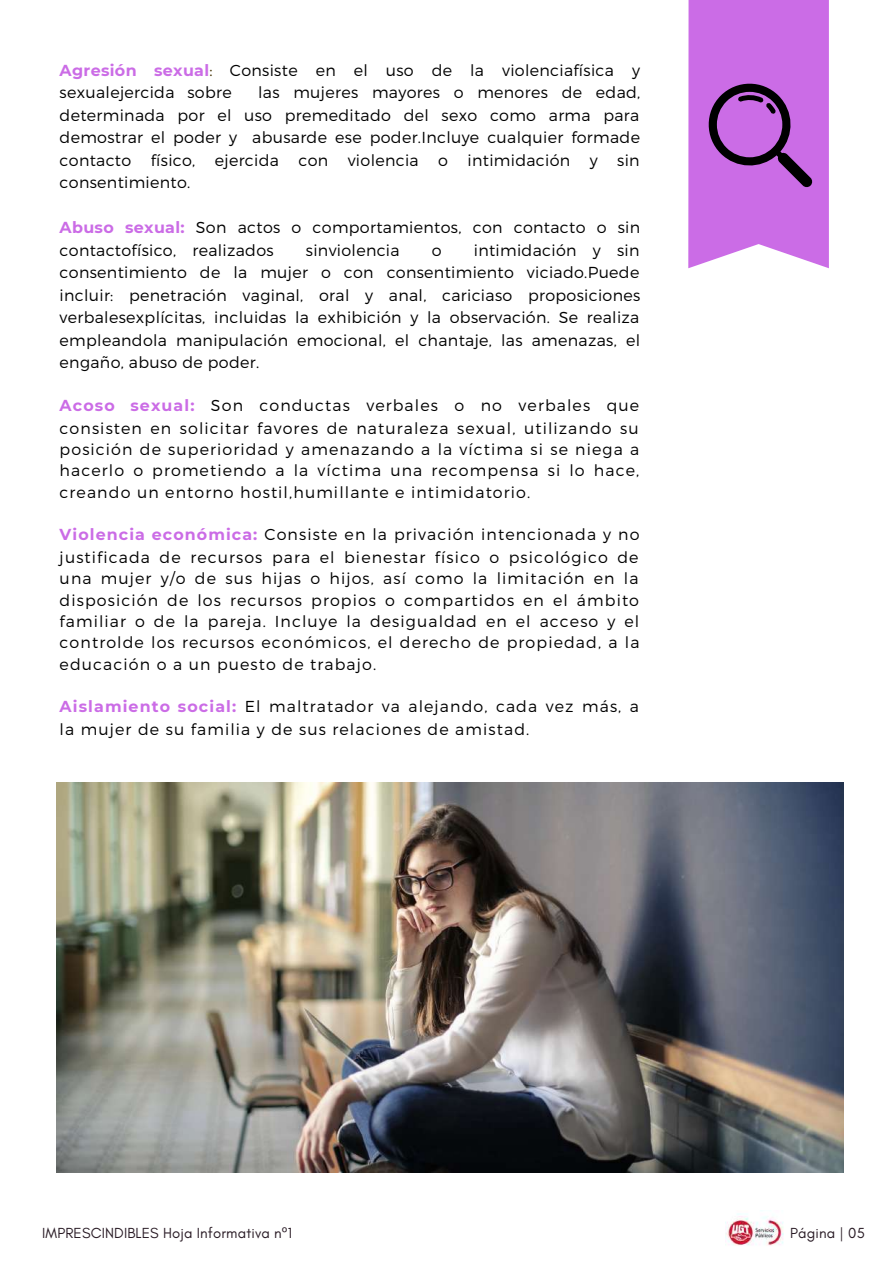
<style>
.page{position:relative;width:893px;height:1264px;background:#fff}
.page>*{position:absolute;margin:0;border:0;box-sizing:border-box;transform-origin:0 0}
.t1{font:300 15.9px/22.5px "Montserrat";letter-spacing:.02em;color:#000;text-align:justify}
.t2{font:300 15.9px/22.5px "Montserrat";letter-spacing:.07em;color:#000}
.t3{font:14.85px "Glacial Indifference";letter-spacing:.01em;color:#291b25}
.s1{font-weight:700;color:#cb6ce6}
.s2{color:#423000}
.s3{font-family:"Noto Sans"}
</style>
<div class="page">
<svg style="left:688px;top:0;width:140px;height:268px;background:#bf6bd7"></svg>
<img style="left:725px;top:1210px;width:58px;height:36px">
<img style="left:56px;top:782px;width:787px;height:390px">
<p class="t1" style="left:60px;top:58px;width:581px"><span class="s1">Agresión sexual</span><span class="s2">:</span> Consiste en el uso de la violenciafísica y sexualejercida sobre</p>
<p class="t1" style="left:60px;top:81px;width:582px;text-indent:198px">las mujeres mayores o menores de edad, determinada por el uso premeditado del sexo como arma para demostrar el poder y abusarde ese poder.Incluye cualquier formade contacto físico, ejercida con violencia o intimidación y sin consentimiento.</p>
<p class="t1" style="left:60px;top:216px;width:582px"><span class="s1">Abuso sexual:</span> Son actos o comportamientos, con contacto o sin contactofísico, realizados</p>
<p class="t1" style="left:60px;top:238px;width:582px;text-indent:414px">intimidación y sin consentimiento de la mujer o con consentimiento viciado.Puede incluir: penetración vaginal, oral y anal, cariciaso proposiciones verbalesexplícitas, incluidas la exhibición y la observación. Se realiza empleandola manipulación emocional, el chantaje, las amenazas, el engaño, abuso de poder.</p>
<p class="t1" style="left:306px;top:238px;width:95px">sinviolencia</p>
<p class="t1" style="left:432px;top:238px;width:11px">o</p>
<p class="t1" style="left:60px;top:394px;width:581px;line-height:21.6px"><span class="s1">Acoso sexual:</span> Son conductas verbales o no verbales que consisten en solicitar favores de naturaleza sexual, utilizando su posición de superioridad y amenazando a la víctima si se niega a hacerlo o prometiendo a la víctima una recompensa si lo hace, creando un entorno hostil,humillante e intimidatorio.</p>
<p class="t1" style="left:60px;top:523px;width:581px;line-height:21.6px"><span class="s1">Violencia económica:</span> Consiste en la privación intencionada y no justificada de recursos para el bienestar físico o psicológico de una mujer y/o de sus hijas o hijos, así como la limitación en la disposición de los recursos propios o compartidos en el ámbito familiar o de la pareja. Incluye la desigualdad en el acceso y el controlde los recursos económicos, el derecho de propiedad, a la educación o a un puesto de trabajo.</p>
<p class="t2" style="left:60px;top:694px;width:581px"><span class="s1">Aislamiento social:</span> El maltratador va alejando, cada vez más, a la mujer de su familia y de sus relaciones de amistad.</p>
<p class="t3" style="left:42px;top:1223px;width:251px">IMPRESCINDIBLES Hoja Informativa n<span class="s3">º</span>1</p>
<p class="t3" style="left:790px;top:1223px;width:76px">Página | 05</p>
</div>
